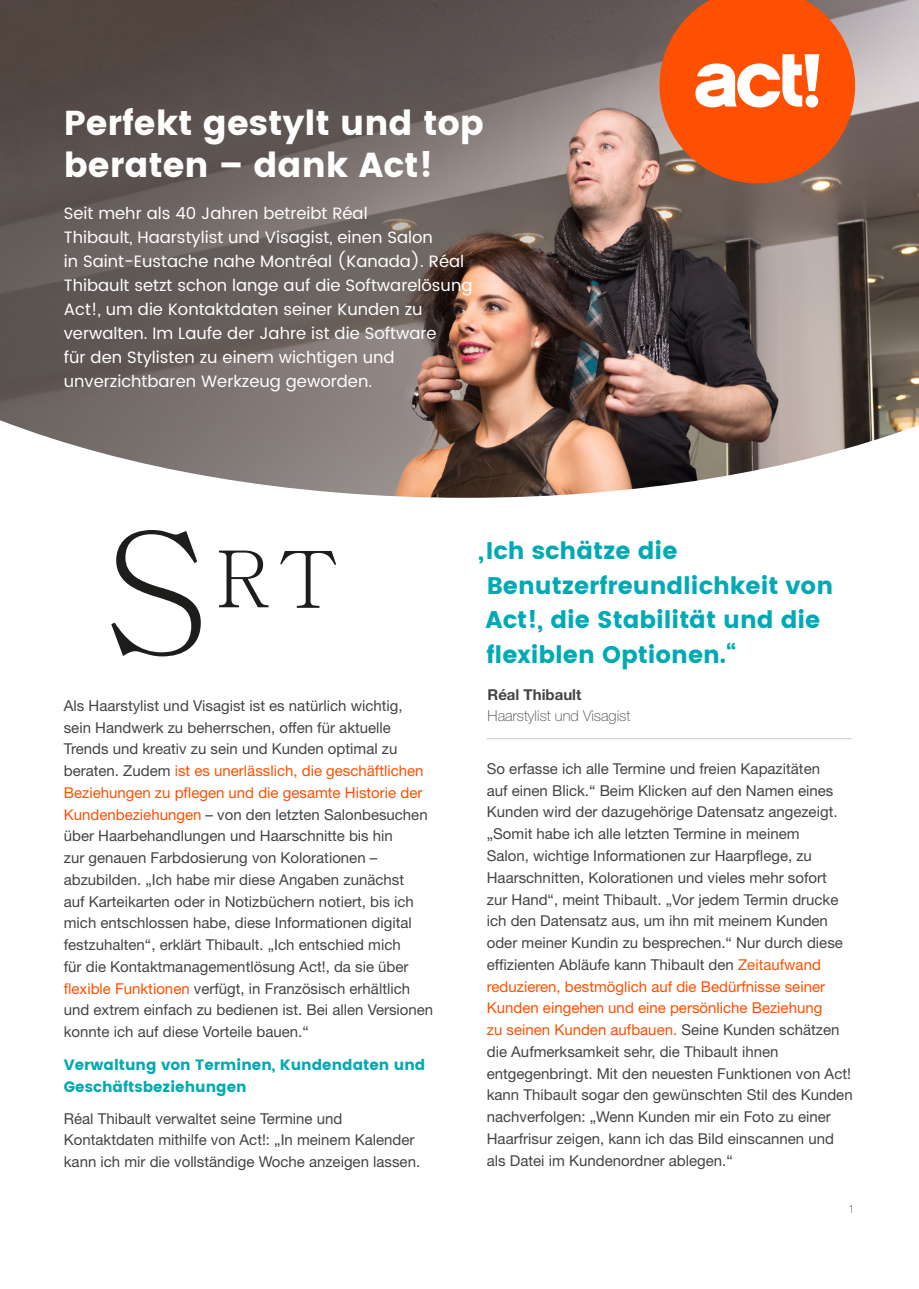
<style>
.page{position:relative;width:919px;height:1289px;background:#fff}
.page>*{position:absolute;margin:0;border:0;box-sizing:border-box;transform-origin:0 0}
.t1{font:34.5px/42px "Poppins";color:#fff}
.B1{font:24px/34.5px "Poppins";color:#00aab4}
.t2{font:16.5px/24px "Poppins";color:#fff}
.B1_9pt{font:15px/21.8px "Helvetica Neue LT Std";color:#444}
.t3{font:15px/22.5px "Poppins";color:#00aab4}
.B1-2{font:100 15px/21px "Helvetica Neue LT Std";color:#444}
.B1_9pt-2{font:100 11.25px "Helvetica Neue LT Std";color:#444}
.s1{color:#fe5000}
.s2{font-weight:700}
</style>
<div class="page">
<svg style="left:111px;top:530px;width:90px;height:126px"></svg>
<svg style="left:219px;top:550px;width:49px;height:57px"></svg>
<svg style="left:280px;top:551px;width:56px;height:57px"></svg>
<img style="left:0;top:0;width:918px;height:498px">
<svg style="left:659px;top:0;width:196px;height:183px;background:#e7682e"></svg>
<hr style="left:486px;top:738px;width:365px;height:1px;background:#c7c7c7">
<h1 class="t1" style="left:64px;top:102px;width:421px">Perfekt gestylt und top beraten – dank Act!</h1>
<h3 class="t2" style="left:64px;top:201px;width:410px">Seit mehr als 40 Jahren betreibt Réal<br>Thibault, Haarstylist und Visagist, einen Salon<br>in Saint-Eustache nahe Montréal (Kanada). Réal Thibault setzt schon lange auf die Softwarelösung Act!, um die Kontaktdaten seiner Kunden zu verwalten. Im Laufe der Jahre ist die Software<br>für den Stylisten zu einem wichtigen und unverzichtbaren Werkzeug geworden.</h3>
<p class="B1_9pt" style="left:64px;top:694px;width:371px">Als Haarstylist und Visagist ist es natürlich wichtig, sein Handwerk zu beherrschen, offen für aktuelle Trends und kreativ zu sein und Kunden optimal zu beraten. Zudem <span class="s1">ist es unerlässlich, die geschäftlichen Beziehungen zu pflegen und die gesamte Historie der Kundenbeziehungen</span> – von den letzten Salonbesuchen über Haarbehandlungen und Haarschnitte bis hin<br>zur genauen Farbdosierung von Kolorationen – abzubilden. „Ich habe mir diese Angaben zunächst<br>auf Karteikarten oder in Notizbüchern notiert, bis ich mich entschlossen habe, diese Informationen digital festzuhalten“, erklärt Thibault. „Ich entschied mich<br>für die Kontaktmanagementlösung Act!, da sie über <span class="s1">flexible Funktionen</span> verfügt, in Französisch erhältlich und extrem einfach zu bedienen ist. Bei allen Versionen konnte ich auf diese Vorteile bauen.“</p>
<p class="t3" style="left:64px;top:1053px;width:363px">Verwaltung von Terminen, Kundendaten und<br>Geschäftsbeziehungen</p>
<p class="B1_9pt" style="left:64px;top:1107px;width:358px">Réal Thibault verwaltet seine Termine und<br>Kontaktdaten mithilfe von Act!: „In meinem Kalender kann ich mir die vollständige Woche anzeigen lassen.</p>
<p class="B1" style="left:478px;top:533px;width:356px">„Ich schätze die<br>Benutzerfreundlichkeit von<br>Act!, die Stabilität und die flexiblen Optionen.“</p>
<p class="B1-2" style="left:487px;top:683px;width:144px"><span class="s2">Réal Thibault<br></span>Haarstylist und Visagist</p>
<p class="B1_9pt" style="left:486px;top:757px;width:367px">So erfasse ich alle Termine und freien Kapazitäten<br>auf einen Blick.“ Beim Klicken auf den Namen eines Kunden wird der dazugehörige Datensatz angezeigt. „Somit habe ich alle letzten Termine in meinem<br>Salon, wichtige Informationen zur Haarpflege, zu Haarschnitten, Kolorationen und vieles mehr sofort<br>zur Hand“, meint Thibault. „Vor jedem Termin drucke ich den Datensatz aus, um ihn mit meinem Kunden oder meiner Kundin zu besprechen.“ Nur durch diese effizienten Abläufe kann Thibault den <span class="s1">Zeitaufwand reduzieren, bestmöglich auf die Bedürfnisse seiner Kunden eingehen und eine persönliche Beziehung<br>zu seinen Kunden aufbauen.</span> Seine Kunden schätzen die Aufmerksamkeit sehr, die Thibault ihnen entgegenbringt. Mit den neuesten Funktionen von Act! kann Thibault sogar den gewünschten Stil des Kunden nachverfolgen: „Wenn Kunden mir ein Foto zu einer Haarfrisur zeigen, kann ich das Bild einscannen und als Datei im Kundenordner ablegen.“</p>
<p class="B1_9pt-2" style="left:848px;top:1202px;width:8px">1</p>
</div>
